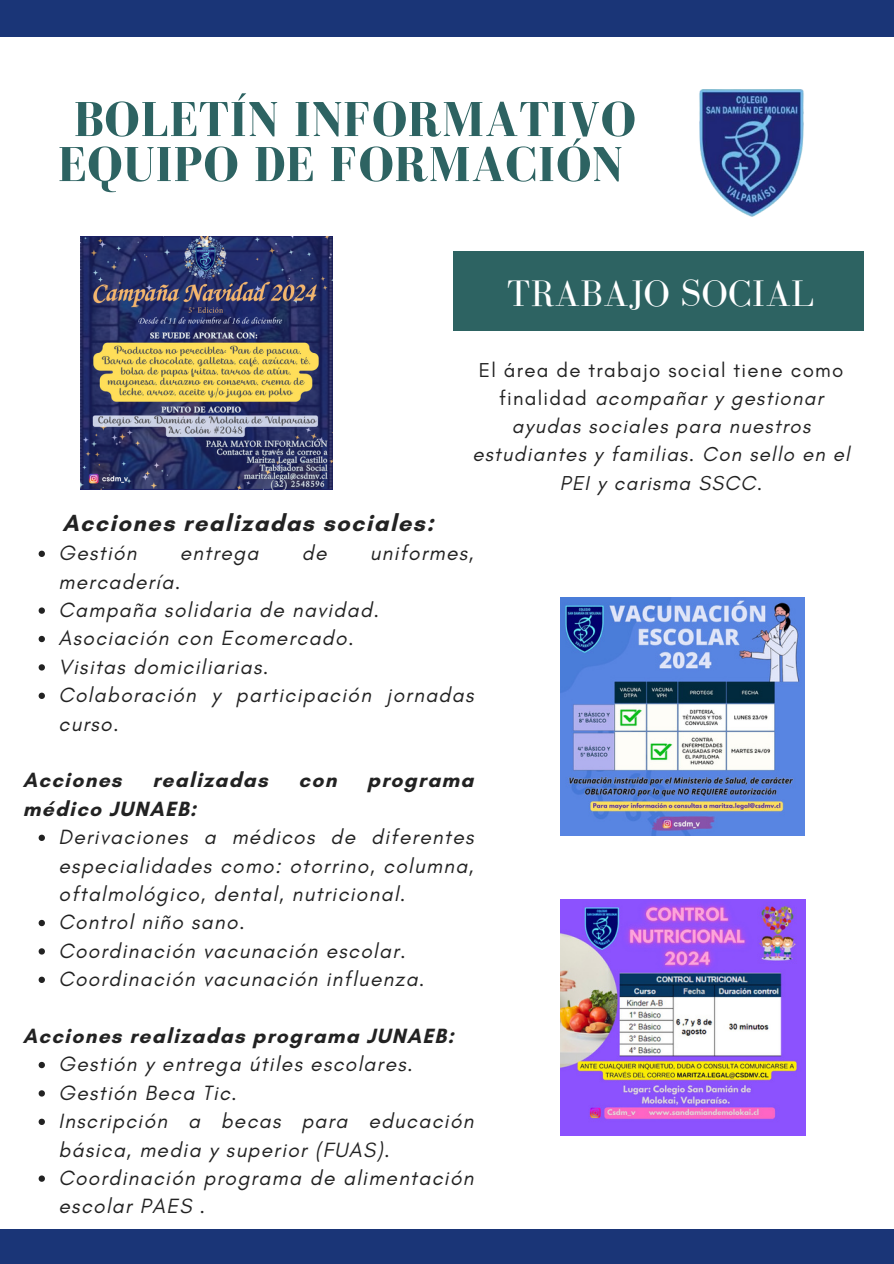
<style>
.page{position:relative;width:894px;height:1264px;background:#fff}
.page>*{position:absolute;margin:0;border:0;box-sizing:border-box;transform-origin:0 0}
.t1{font:700 50.4px/45px "Bodoni FLF";letter-spacing:.01em;color:#2d6362;text-align:center}
.t2{font:37.95px "Bodoni FLF";letter-spacing:.01em;color:#fff}
.t3{font:700 23.85px "Glacial Indifference";letter-spacing:.06em;color:#222}
.t4{font:italic 21px/28.3px "Glacial Indifference";letter-spacing:.06em;color:#222}
.t5{font:700 21px "Glacial Indifference";letter-spacing:.06em;color:#222}
.t6{font:italic 20.55px/28.2px "Glacial Indifference";letter-spacing:.06em;color:#222;text-align:center}
.s1{font-style:normal}
</style>
<div class="page">
<div style="left:0;top:1228px;width:893px;height:35px;background:#1a3577"></div>
<div style="left:0;top:0;width:893px;height:37px;background:#1a3577"></div>
<div style="left:452px;top:251px;width:411px;height:79px;background:#2d6362"></div>
<img style="left:699px;top:89px;width:105px;height:128px">
<img style="left:560px;top:899px;width:245px;height:236px">
<img style="left:560px;top:597px;width:244px;height:238px">
<img style="left:80px;top:236px;width:252px;height:253px">
<svg style="left:39px;top:550px;width:6px;height:7px"></svg>
<svg style="left:39px;top:607px;width:6px;height:6px"></svg>
<svg style="left:39px;top:636px;width:6px;height:6px"></svg>
<svg style="left:39px;top:664px;width:6px;height:6px"></svg>
<svg style="left:39px;top:692px;width:6px;height:7px"></svg>
<svg style="left:39px;top:834px;width:6px;height:7px"></svg>
<svg style="left:39px;top:919px;width:6px;height:7px"></svg>
<svg style="left:39px;top:948px;width:6px;height:6px"></svg>
<svg style="left:39px;top:976px;width:6px;height:7px"></svg>
<svg style="left:39px;top:1061px;width:6px;height:7px"></svg>
<svg style="left:39px;top:1090px;width:6px;height:6px"></svg>
<svg style="left:39px;top:1118px;width:6px;height:6px"></svg>
<svg style="left:39px;top:1175px;width:6px;height:6px"></svg>
<h4 class="t1" style="left:58px;top:96px;width:579px">BOLETÍN INFORMATIVO<br>EQUIPO DE FORMACIÓN</h4>
<p class="t2" style="left:506px;top:272px;width:308px">TRABAJO SOCIAL</p>
<h1 class="t6" style="left:472px;top:355px;width:379px"><span class="s1">El área de trabajo social tiene como finalidad</span> acompañar y gestionar ayudas sociales para nuestros estudiantes y familias. Con sello en el<br>PEI y carisma SSCC.</h1>
<p class="t3" style="left:62px;top:508px;width:372px">Acciones realizadas sociales:</p>
<p class="t4" style="left:59px;top:538px;width:80px">Gestión</p>
<p class="t4" style="left:180px;top:538px;width:80px">entrega</p>
<p class="t4" style="left:302px;top:538px;width:26px">de</p>
<p class="t4" style="left:370px;top:538px;width:105px">uniformes,</p>
<p class="t4" style="left:59px;top:567px;width:123px">mercadería.</p>
<h2 class="t4" style="left:59px;top:595px;width:322px">Campaña solidaria de navidad.</h2>
<p class="t4" style="left:59px;top:623px;width:296px">Asociación con Ecomercado.</p>
<p class="t4" style="left:59px;top:652px;width:211px">Visitas domiciliarias.</p>
<h3 class="t4" style="left:59px;top:680px;width:416px">Colaboración y participación jornadas curso.</h3>
<p class="t5" style="left:23px;top:767px;width:100px">Acciones</p>
<p class="t5" style="left:152px;top:767px;width:117px">realizadas</p>
<p class="t5" style="left:298px;top:767px;width:39px">con</p>
<p class="t5" style="left:367px;top:767px;width:108px">programa</p>
<p class="t5" style="left:23px;top:795px;width:175px">médico JUNAEB:</p>
<p class="t4" style="left:59px;top:822px;width:416px;text-align:justify">Derivaciones a médicos de diferentes especialidades como: otorrino, columna, oftalmológico, dental, nutricional.</p>
<p class="t4" style="left:59px;top:907px;width:187px">Control niño sano.</p>
<p class="t4" style="left:59px;top:936px;width:348px">Coordinación vacunación escolar.</p>
<p class="t4" style="left:59px;top:964px;width:367px">Coordinación vacunación influenza.</p>
<h4 class="t5" style="left:23px;top:1022px;width:432px">Acciones realizadas programa JUNAEB:</h4>
<p class="t4" style="left:59px;top:1049px;width:355px">Gestión y entrega útiles escolares.</p>
<p class="t4" style="left:59px;top:1078px;width:180px">Gestión Beca Tic.</p>
<p class="t4" style="left:59px;top:1106px;width:416px">Inscripción a becas para educación básica, media y superior (FUAS).</p>
<p class="t4" style="left:59px;top:1163px;width:416px">Coordinación programa de alimentación escolar PAES .</p>
</div>
